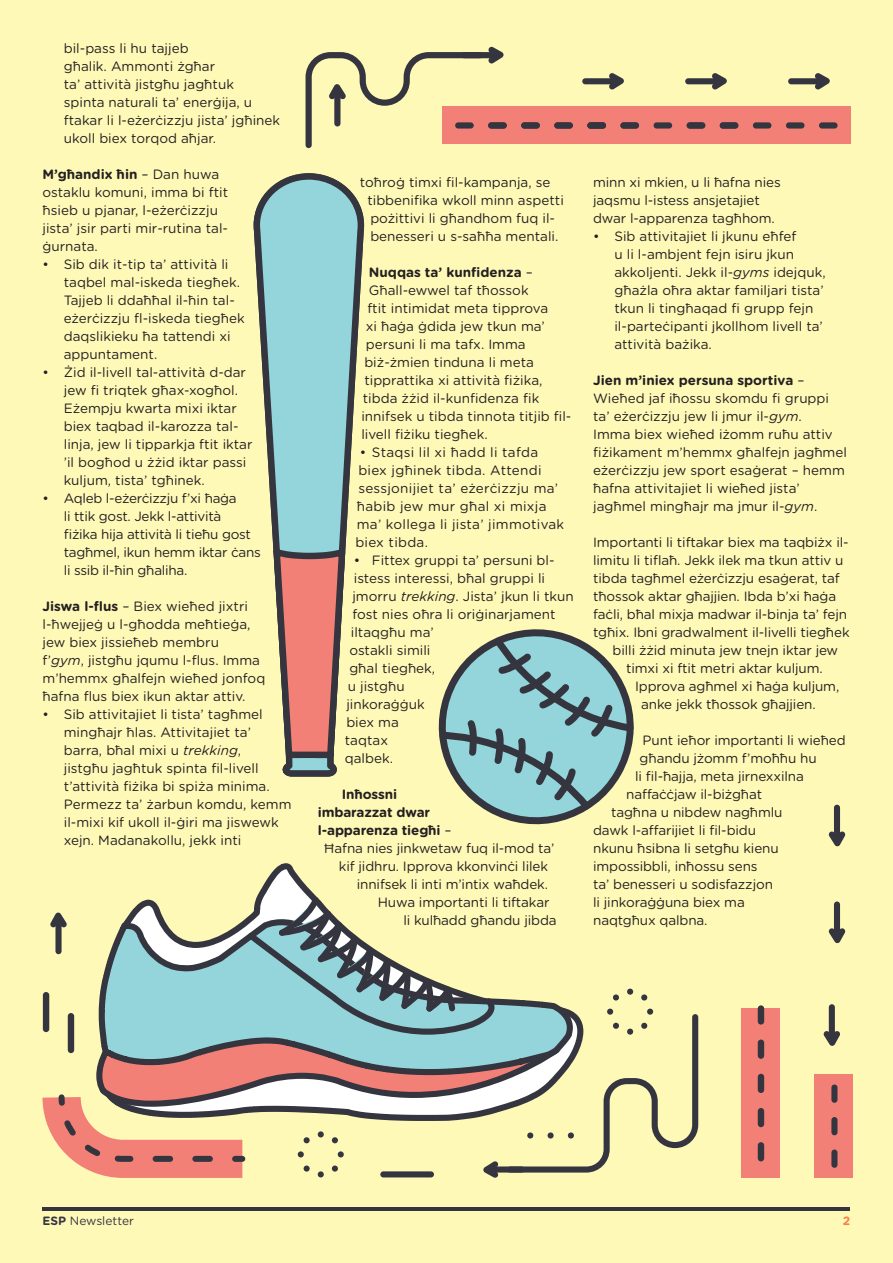
<style>
.page{position:relative;width:893px;height:1263px;background:#fff9b8}
.page>*{position:absolute;margin:0;border:0;box-sizing:border-box;transform-origin:0 0}
.Body{font:13.5px/18px "Gotham Rounded";letter-spacing:-.01em;color:#231f20}
.Points{font:13.5px/18px "Gotham Rounded";color:#231f20}
.Points-2{font:13.5px/18px "Gotham Rounded";letter-spacing:.02em;color:#231f20}
.Points-3{font:13.5px/18px "Gotham Rounded";letter-spacing:-.02em;color:#231f20}
.Body-2{font:700 13.5px "Gotham Rounded";letter-spacing:-.01em;color:#231f20}
.t1{font:12px "Gotham Rounded";color:#353540}
.t2{font:700 12px "Gotham Rounded";color:#f58345}
.s1{font-weight:700}
.s2{font-style:italic}
.s3{font-weight:400}
</style>
<div class="page">
<div style="left:815px;top:1074px;width:38px;height:104px;background:#f38076"></div>
<div style="left:829px;top:1004px;width:6px;height:39px;background:#353540;border-radius:3px"></div>
<svg style="left:823px;top:1031px;width:17px;height:15px"></svg>
<div style="left:834px;top:901px;width:6px;height:39px;background:#353540;border-radius:3px"></div>
<svg style="left:828px;top:928px;width:18px;height:15px"></svg>
<div style="left:834px;top:805px;width:6px;height:38px;background:#353540;border-radius:3px"></div>
<svg style="left:828px;top:831px;width:18px;height:15px"></svg>
<div style="left:101px;top:875px;width:482px;height:22px;background:#fff9b8"></div>
<svg style="left:121px;top:863px;width:368px;height:34px;background:#f6f1b6"></svg>
<svg style="left:831px;top:1084px;width:6px;height:84px"></svg>
<svg style="left:23px;top:897px;width:675px;height:300px;background:#d2d1ae"></svg>
<div style="left:68px;top:1013px;width:6px;height:40px;background:#353540;border-radius:3px"></div>
<div style="left:43px;top:992px;width:6px;height:40px;background:#353540;border-radius:3px"></div>
<div style="left:742px;top:1008px;width:38px;height:170px;background:#f38076"></div>
<svg style="left:758px;top:1005px;width:6px;height:156px"></svg>
<div style="left:442px;top:107px;width:408px;height:37px;background:#f38076"></div>
<svg style="left:306px;top:46px;width:532px;height:102px"></svg>
<svg style="left:434px;top:624px;width:204px;height:205px;background:#9fbfb1"></svg>
<svg style="left:254px;top:173px;width:110px;height:604px;background:#aacebd"></svg>
<svg style="left:273px;top:549px;width:72px;height:209px;background:#c98375"></svg>
<hr style="left:43px;top:1207px;width:807px;height:4px;background:#353540">
<p class="Points" style="left:64px;top:39px;width:218px">bil-pass li hu tajjeb<br>għalik. Ammonti żgħar<br>ta’ attività jistgħu jagħtuk<br>spinta naturali ta’ enerġija, u ftakar li l-eżerċizzju jista’ jgħinek ukoll biex torqod aħjar.</p>
<p class="Body" style="left:43px;top:165px;width:187px"><span class="s1">M’għandix ħin</span> – Dan huwa ostaklu komuni, imma bi ftit ħsieb u pjanar, l-eżerċizzju jista’ jsir parti mir-rutina tal&shy;ġurnata.</p>
<p class="Points" style="left:64px;top:255px;width:182px;text-indent:-21px">• Sib dik it-tip ta’ attività li taqbel mal-iskeda tiegħek.<br>Tajjeb li ddaħħal il-ħin tal&shy;eżerċizzju fl-iskeda tiegħek daqslikieku ħa tattendi xi appuntament.</p>
<p class="Points" style="left:64px;top:363px;width:190px;text-indent:-21px">• Żid il-livell tal-attività d-dar jew fi triqtek għax-xogħol.<br>Eżempju kwarta mixi iktar biex taqbad il-karozza tal&shy;linja, jew li tipparkja ftit iktar ’il bogħod u żżid iktar passi kuljum, tista’ tgħinek.</p>
<p class="Points-3" style="left:64px;top:489px;width:198px;text-indent:-21px">• Aqleb l-eżerċizzju f’xi ħaġa<br>li ttik gost. Jekk l-attività<br>fiżika hija attività li tieħu gost tagħmel, ikun hemm iktar ċans li ssib il-ħin għaliha.</p>
<p class="Body" style="left:43px;top:597px;width:224px"><span class="s1">Jiswa l-flus</span> – Biex wieħed jixtri l-ħwejjeġ u l-għodda meħtieġa, jew biex jissieħeb membru<br>f’<span class="s2">gym</span>, jistgħu jqumu l-flus. Imma m’hemmx għalfejn wieħed jonfoq ħafna flus biex ikun aktar attiv.</p>
<p class="Points" style="left:64px;top:705px;width:229px;text-indent:-21px">• Sib attivitajiet li tista’ tagħmel mingħajr ħlas. Attivitajiet ta’ barra, bħal mixi u <span class="s2">trekking</span>,<br>jistgħu jagħtuk spinta fil-livell t’attività fiżika bi spiża minima.<br>Permezz ta’ żarbun komdu, kemm il-mixi kif ukoll il-ġiri ma jiswewk xejn. Madanakollu, jekk inti</p>
<p class="Points" style="left:367px;top:173px;width:198px;text-indent:-8px">toħroġ timxi fil-kampanja, se tibbenifika wkoll minn aspetti pożittivi li għandhom fuq il&shy;benesseri u s-saħħa mentali.</p>
<p class="Body-2" style="left:369px;top:263px;width:166px">Nuqqas ta’ kunfidenza <span class="s3">–</span></p>
<p class="Body" style="left:369px;top:281px;width:161px">Għall-ewwel taf tħossok</p>
<p class="Body" style="left:367px;top:299px;width:182px">ftit intimidat meta tipprova</p>
<p class="Body" style="left:366px;top:317px;width:181px">xi ħaġa ġdida jew tkun ma’</p>
<p class="Body" style="left:366px;top:335px;width:161px">persuni li ma tafx. Imma</p>
<p class="Body" style="left:364px;top:353px;width:171px">biż-żmien tinduna li meta</p>
<p class="Body" style="left:364px;top:371px;width:180px">tipprattika xi attività fiżika,</p>
<p class="Body" style="left:363px;top:389px;width:178px">tibda żżid il-kunfidenza fik</p>
<p class="Body" style="left:361px;top:407px;width:212px">innifsek u tibda tinnota titjib fil-</p>
<p class="Body" style="left:361px;top:425px;width:128px">livell fiżiku tiegħek.</p>
<p class="Points-2" style="left:355px;top:443px;width:210px;text-indent:4px">• Staqsi lil xi ħadd li tafda biex jgħinek tibda. Attendi sessjonijiet ta’ eżerċizzju ma’ ħabib jew mur għal xi mixja ma’ kollega li jista’ jimmotivak biex tibda.</p>
<p class="Points" style="left:354px;top:551px;width:202px">• Fittex gruppi ta’ persuni bl-</p>
<p class="Points" style="left:354px;top:569px;width:193px">istess interessi, bħal gruppi li</p>
<p class="Points" style="left:352px;top:587px;width:223px">jmorru <span class="s2">trekking</span>. Jista’ jkun li tkun</p>
<p class="Points" style="left:352px;top:605px;width:205px">fost nies oħra li oriġinarjament</p>
<p class="Points" style="left:351px;top:623px;width:84px">iltaqgħu ma’</p>
<p class="Points" style="left:349px;top:641px;width:83px">ostakli simili</p>
<p class="Points" style="left:349px;top:659px;width:87px">għal tiegħek,</p>
<p class="Points" style="left:348px;top:677px;width:58px">u jistgħu</p>
<p class="Points" style="left:346px;top:695px;width:80px">jinkoraġġuk</p>
<p class="Points" style="left:346px;top:713px;width:54px">biex ma</p>
<p class="Points" style="left:345px;top:731px;width:45px">taqtax</p>
<p class="Points" style="left:345px;top:749px;width:50px">qalbek.</p>
<p class="Body-2" style="left:342px;top:785px;width:57px">Inħossni</p>
<p class="Body-2" style="left:318px;top:803px;width:114px">imbarazzat dwar</p>
<p class="Body-2" style="left:318px;top:821px;width:135px">l-apparenza tiegħi <span class="s3">–</span></p>
<p class="Body" style="left:324px;top:839px;width:232px">Ħafna nies jinkwetaw fuq il-mod ta’</p>
<p class="Body" style="left:339px;top:857px;width:211px">kif jidhru. Ipprova kkonvinċi lilek</p>
<p class="Body" style="left:357px;top:875px;width:193px">innifsek li inti m’intix waħdek.</p>
<p class="Body" style="left:378px;top:893px;width:173px">Huwa importanti li tiftakar</p>
<p class="Body" style="left:403px;top:911px;width:155px">li kulħadd għandu jibda</p>
<p class="Body" style="left:593px;top:173px;width:189px">minn xi mkien, u li ħafna nies jaqsmu l-istess ansjetajiet dwar l-apparenza tagħhom.</p>
<p class="Points" style="left:614px;top:227px;width:213px;text-indent:-21px">• Sib attivitajiet li jkunu eħfef<br>u li l-ambjent fejn isiru jkun akkoljenti. Jekk il-<span class="s2">gyms</span> idejquk, għażla oħra aktar familjari tista’ tkun li tingħaqad fi grupp fejn il-parteċipanti jkollhom livell ta’ attività bażika.</p>
<p class="Body" style="left:593px;top:371px;width:255px"><span class="s1">Jien m’iniex persuna sportiva</span> – Wieħed jaf iħossu skomdu fi gruppi ta’ eżerċizzju jew li jmur il-<span class="s2">gym</span>.<br>Imma biex wieħed iżomm ruħu attiv fiżikament m’hemmx għalfejn jagħmel eżerċizzju jew sport esaġerat – hemm ħafna attivitajiet li wieħed jista’ jagħmel mingħajr ma jmur il-<span class="s2">gym</span>.</p>
<p class="Body" style="left:593px;top:533px;width:257px">Importanti li tiftakar biex ma taqbiżx il-</p>
<p class="Body" style="left:593px;top:551px;width:252px">limitu li tiflaħ. Jekk ilek ma tkun attiv u</p>
<p class="Body" style="left:593px;top:569px;width:248px">tibda tagħmel eżerċizzju esaġerat, taf</p>
<p class="Body" style="left:593px;top:587px;width:245px">tħossok aktar għajjien. Ibda b’xi ħaġa</p>
<p class="Body" style="left:593px;top:605px;width:255px">faċli, bħal mixja madwar il-binja ta’ fejn</p>
<p class="Body" style="left:593px;top:623px;width:258px">tgħix. Ibni gradwalment il-livelli tiegħek</p>
<p class="Body" style="left:613px;top:641px;width:227px">billi żżid minuta jew tnejn iktar jew</p>
<p class="Body" style="left:626px;top:659px;width:198px">timxi xi ftit metri aktar kuljum.</p>
<p class="Body" style="left:635px;top:677px;width:206px">Ipprova agħmel xi ħaġa kuljum,</p>
<p class="Body" style="left:641px;top:695px;width:176px">anke jekk tħossok għajjien.</p>
<p class="Body" style="left:643px;top:731px;width:204px">Punt ieħor importanti li wieħed</p>
<p class="Body" style="left:640px;top:749px;width:178px">għandu jżomm f’moħħu hu</p>
<p class="Body" style="left:635px;top:767px;width:170px">li fil-ħajja, meta jirnexxilna</p>
<p class="Body" style="left:626px;top:785px;width:137px">naffaċċjaw il-biżgħat</p>
<p class="Body" style="left:611px;top:803px;width:173px">tagħna u nibdew nagħmlu</p>
<p class="Body" style="left:593px;top:821px;width:164px">dawk l-affarijiet li fil-bidu</p>
<p class="Body" style="left:593px;top:839px;width:187px">nkunu ħsibna li setgħu kienu</p>
<p class="Body" style="left:593px;top:857px;width:166px">impossibbli, inħossu sens</p>
<p class="Body" style="left:593px;top:875px;width:181px">ta’ benesseri u sodisfazzjon</p>
<p class="Body" style="left:593px;top:893px;width:153px">li jinkoraġġuna biex ma</p>
<p class="Body" style="left:593px;top:911px;width:116px">naqtgħux qalbna.</p>
<p class="t1" style="left:43px;top:1212px;width:93px"><span class="s1">ESP</span> Newsletter</p>
<p class="t2" style="left:843px;top:1212px;width:9px">2</p>
</div>
